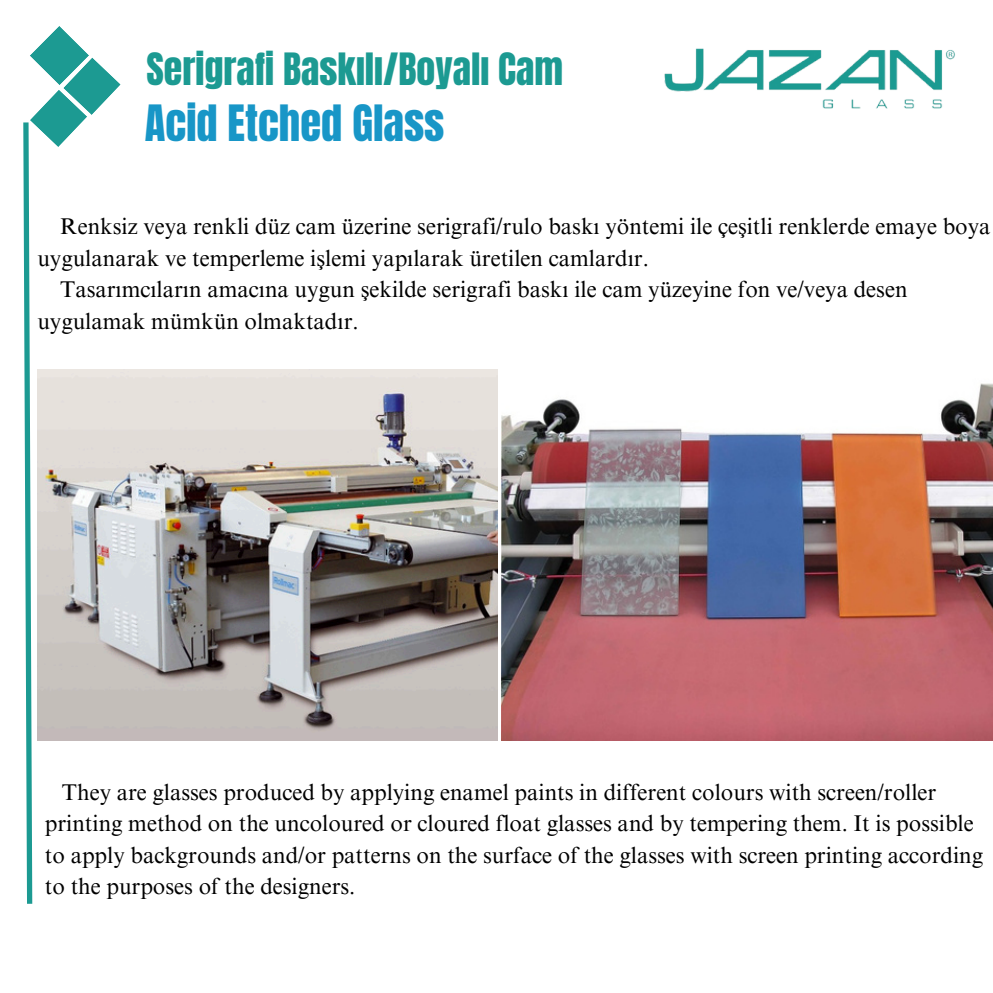
<style>
.page{position:relative;width:993px;height:993px;background:#fff}
.page>*{position:absolute;margin:0;border:0;box-sizing:border-box;transform-origin:0 0}
.t1{font:42.52px "Anton";color:#1896c7}
.t2{font:37.8px "Anton";color:#1c9a92}
.t3{font:22.75px/31.5px "Times NRMT Pro";color:#000}
</style>
<div class="page">
<svg style="left:23px;top:26px;width:98px;height:878px"></svg>
<img style="left:664px;top:48px;width:291px;height:61px">
<img style="left:37px;top:369px;width:460px;height:370px">
<img style="left:501px;top:383px;width:491px;height:356px">
<p class="t2" style="left:146px;top:42px;width:418px">Serigrafi Baskılı/Boyalı Cam</p>
<h2 class="t1" style="left:145px;top:93px;width:301px">Acid Etched Glass</h2>
<h1 class="t3" style="left:37px;top:213px;width:954px;text-indent:23px">Renksiz veya renkli düz cam üzerine serigrafi/rulo baskı yöntemi ile çeşitli renklerde emaye boya uygulanarak ve temperleme işlemi yapılarak üretilen camlardır.</h1>
<p class="t3" style="left:37px;top:276px;width:871px;text-indent:23px">Tasarımcıların amacına uygun şekilde serigrafi baskı ile cam yüzeyine fon ve/veya desen uygulamak mümkün olmaktadır.</p>
<p class="t3" style="left:45px;top:778px;width:939px;text-indent:17px">They are glasses produced by applying enamel paints in different colours with screen/roller printing method on the uncoloured or cloured float glasses and by tempering them. It is possible to apply backgrounds and/or patterns on the surface of the glasses with screen printing according to the purposes of the designers.</p>
</div>
